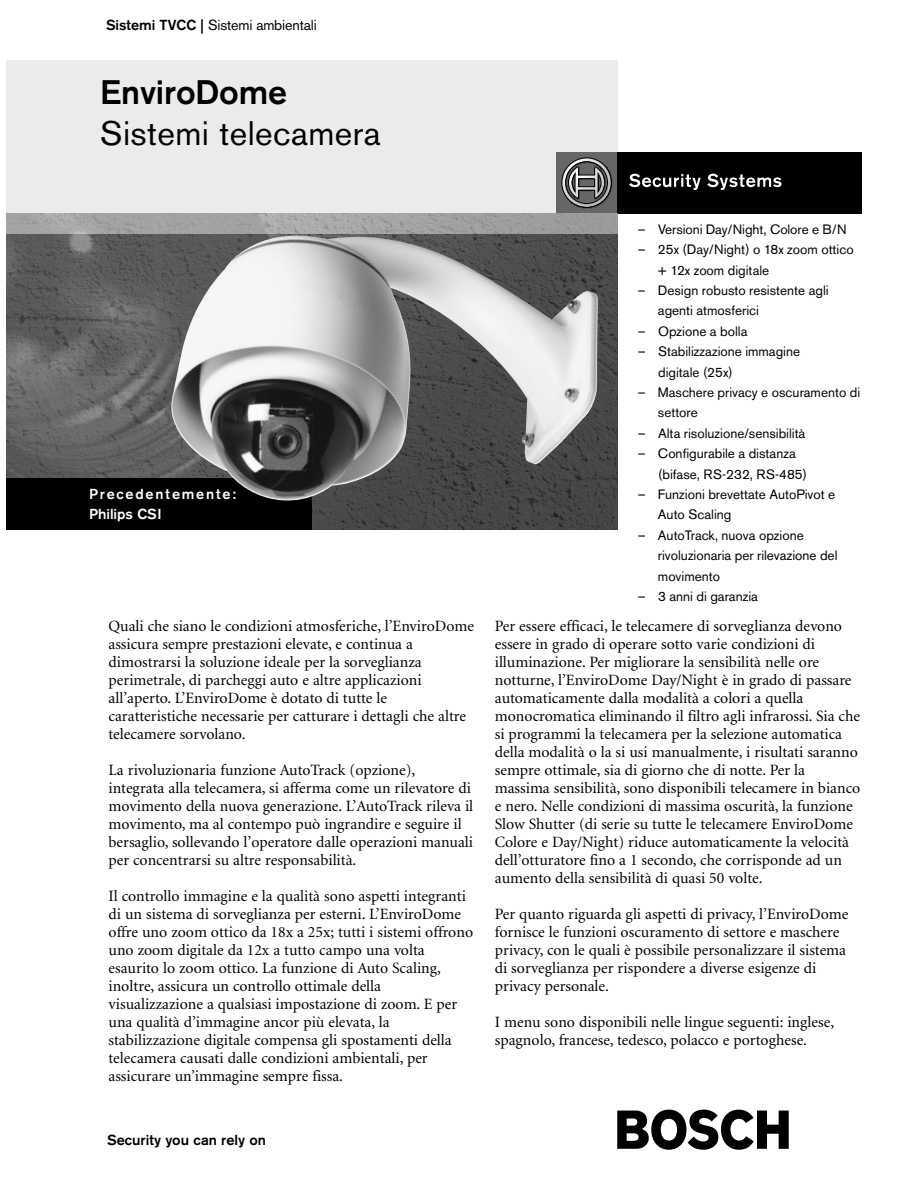
<style>
.page{position:relative;width:918px;height:1188px;background:#fff}
.page>*{position:absolute;margin:0;border:0;box-sizing:border-box;transform-origin:0 0}
.t1{font:33.75px "Akzidenz Grotesk BQ";letter-spacing:.01em;color:#000}
.t2{font:500 33.75px "Akzidenz Grotesk BQ";letter-spacing:-.005em;color:#000}
.t3{font:15.75px/18px "Minion";color:#000}
.t4{font:14.4px "Akzidenz Grotesk BQ";letter-spacing:-.01em;color:#000}
.t5{font:500 14.4px/20.4px "Akzidenz Grotesk BQ";letter-spacing:.125em;color:#fff}
.t6{font:500 14.4px "Akzidenz Grotesk BQ";color:#000}
.t7{font:13.5px/20.4px "Akzidenz Grotesk BQ";color:#000}
.s1{font-weight:500}
</style>
<div class="page">
<div style="left:6px;top:60px;width:611px;height:174px;background:#ebebeb"></div>
<img style="left:6px;top:234px;width:611px;height:296px">
<div style="left:556px;top:152px;width:61px;height:61px;background:#666"></div>
<svg style="left:562px;top:158px;width:50px;height:50px"></svg>
<div style="left:617px;top:152px;width:245px;height:61px;background:#000"></div>
<svg style="left:629px;top:174px;width:72px;height:16px"></svg>
<svg style="left:707px;top:174px;width:75px;height:16px"></svg>
<img style="left:6px;top:213px;width:611px;height:21px">
<div style="left:6px;top:479px;width:306px;height:51px;background:#000"></div>
<img style="left:171px;top:233px;width:427px;height:270px">
<svg style="left:617px;top:1110px;width:172px;height:40px"></svg>
<p class="t4" style="left:106px;top:19px;width:212px"><span class="s1">Sistemi TVCC |</span> Sistemi ambientali</p>
<h1 class="t2" style="left:100px;top:78px;width:188px">EnviroDome</h1>
<h1 class="t1" style="left:100px;top:119px;width:282px">Sistemi telecamera</h1>
<p class="t5" style="left:89px;top:485px;width:149px">Precedentemente:<br>Philips CSI</p>
<p class="t3" style="left:109px;top:619px;width:367px">Quali che siano le condizioni atmosferiche, l’EnviroDome assicura sempre prestazioni elevate, e continua a dimostrarsi la soluzione ideale per la sorveglianza perimetrale, di parcheggi auto e altre applicazioni all’aperto. L’EnviroDome è dotato di tutte le caratteristiche necessarie per catturare i dettagli che altre telecamere sorvolano.</p>
<p class="t3" style="left:109px;top:763px;width:366px">La rivoluzionaria funzione AutoTrack (opzione), integrata alla telecamera, si afferma come un rilevatore di movimento della nuova generazione. L’AutoTrack rileva il movimento, ma al contempo può ingrandire e seguire il bersaglio, sollevando l’operatore dalle operazioni manuali per concentrarsi su altre responsabilità.</p>
<p class="t3" style="left:109px;top:889px;width:366px">Il controllo immagine e la qualità sono aspetti integranti di un sistema di sorveglianza per esterni. L’EnviroDome offre uno zoom ottico da 18x a 25x; tutti i sistemi offrono uno zoom digitale da 12x a tutto campo una volta esaurito lo zoom ottico. La funzione di Auto Scaling, inoltre, assicura un controllo ottimale della visualizzazione a qualsiasi impostazione di zoom. E per una qualità d’immagine ancor più elevata, la stabilizzazione digitale compensa gli spostamenti della telecamera causati dalle condizioni ambientali, per assicurare un’immagine sempre fissa.</p>
<p class="t6" style="left:107px;top:1134px;width:160px">Security you can rely on</p>
<p class="t7" style="left:638px;top:220px;width:211px">– Versioni Day/Night, Colore e B/N</p>
<p class="t7" style="left:658px;top:240px;width:197px;text-indent:-20px">– 25x (Day/Night) o 18x zoom ottico + 12x zoom digitale</p>
<p class="t7" style="left:658px;top:281px;width:172px;text-indent:-20px">– Design robusto resistente agli agenti atmosferici</p>
<p class="t7" style="left:638px;top:322px;width:111px">– Opzione a bolla</p>
<p class="t7" style="left:658px;top:343px;width:144px;text-indent:-20px">– Stabilizzazione immagine digitale (25x)</p>
<p class="t7" style="left:658px;top:383px;width:204px;text-indent:-20px">– Maschere privacy e oscuramento di settore</p>
<p class="t7" style="left:638px;top:424px;width:169px">– Alta risoluzione/sensibilità</p>
<p class="t7" style="left:658px;top:445px;width:150px;text-indent:-20px">– Configurabile a distanza (bifase, RS-232, RS-485)</p>
<p class="t7" style="left:658px;top:485px;width:179px;text-indent:-20px">– Funzioni brevettate AutoPivot e<br>Auto Scaling</p>
<p class="t7" style="left:658px;top:526px;width:181px;text-indent:-20px">– AutoTrack, nuova opzione rivoluzionaria per rilevazione del movimento</p>
<p class="t7" style="left:638px;top:587px;width:122px">– 3 anni di garanzia</p>
<p class="t3" style="left:495px;top:619px;width:367px">Per essere efficaci, le telecamere di sorveglianza devono essere in grado di operare sotto varie condizioni di illuminazione. Per migliorare la sensibilità nelle ore notturne, l’EnviroDome Day/Night è in grado di passare automaticamente dalla modalità a colori a quella monocromatica eliminando il filtro agli infrarossi. Sia che si programmi la telecamera per la selezione automatica della modalità o la si usi manualmente, i risultati saranno sempre ottimale, sia di giorno che di notte. Per la massima sensibilità, sono disponibili telecamere in bianco e nero. Nelle condizioni di massima oscurità, la funzione Slow Shutter (di serie su tutte le telecamere EnviroDome Colore e Day/Night) riduce automaticamente la velocità dell’otturatore fino a 1 secondo, che corrisponde ad un aumento della sensibilità di quasi 50 volte.</p>
<p class="t3" style="left:495px;top:907px;width:355px">Per quanto riguarda gli aspetti di privacy, l’EnviroDome fornisce le funzioni oscuramento di settore e maschere privacy, con le quali è possibile personalizzare il sistema di sorveglianza per rispondere a diverse esigenze di privacy personale.</p>
<p class="t3" style="left:495px;top:1015px;width:341px">I menu sono disponibili nelle lingue seguenti: inglese, spagnolo, francese, tedesco, polacco e portoghese.</p>
</div>
